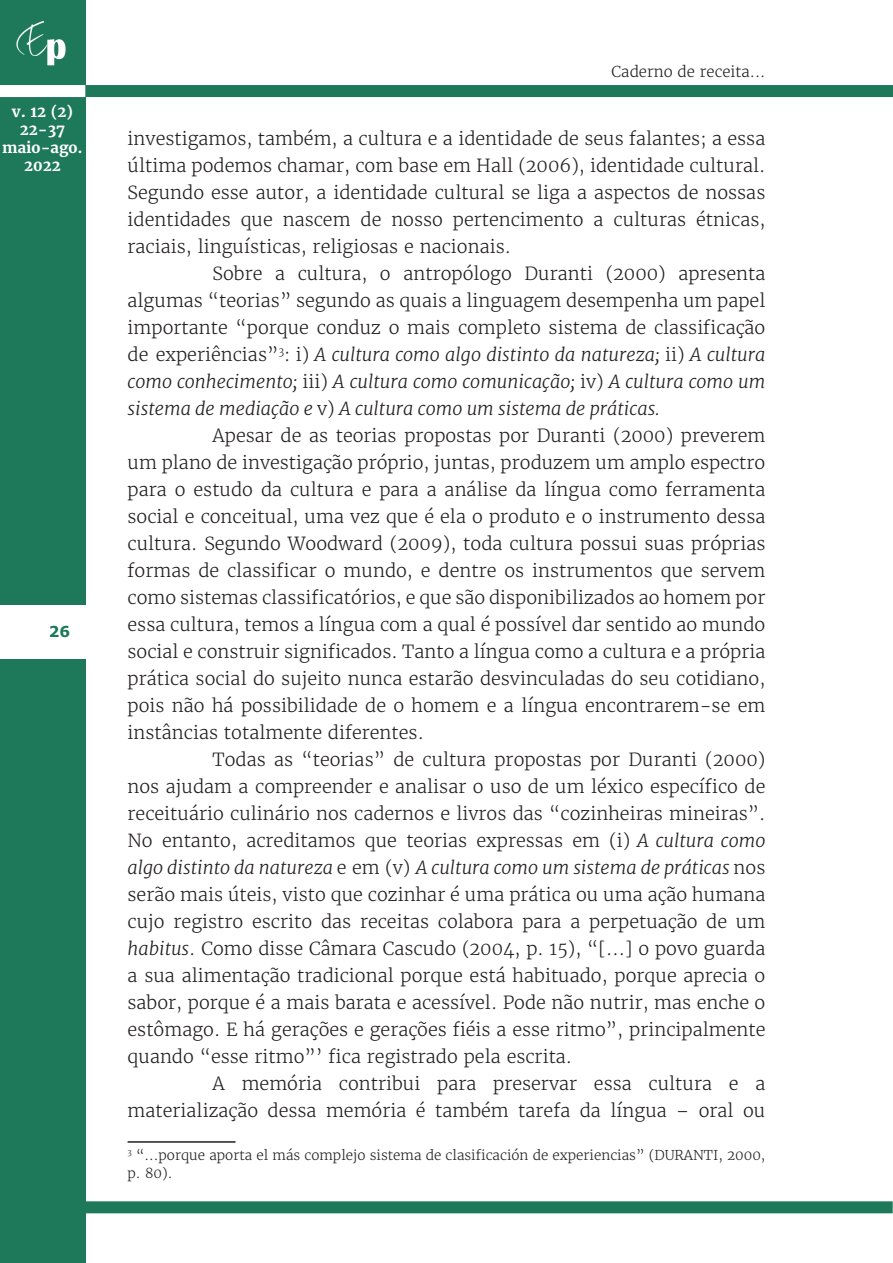
<style>
.page{position:relative;width:893px;height:1263px;background:#fff}
.page>*{position:absolute;margin:0;border:0;box-sizing:border-box;transform-origin:0 0}
.Corpo_do_artigo{font:300 18px/27px "Merriweather";color:#231f20;text-align:justify}
.t1{font:700 15px/18px "Merriweather";color:#fff;text-align:center}
.t2{font:300 15px "Merriweather";color:#231f20}
.t3{font:700 15px "Verdana";color:#1e785a}
.Rodapé{font:300 13.5px/18px "Merriweather";color:#231f20}
.s1{font-style:italic}
</style>
<div class="page">
<div style="left:0;top:0;width:85px;height:1263px;background:#1e785a"></div>
<img style="left:16px;top:21px;width:50px;height:45px">
<div style="left:85px;top:85px;width:808px;height:12px;background:#1e785a"></div>
<div style="left:0;top:85px;width:85px;height:12px;background:#fff"></div>
<div style="left:0;top:605px;width:85px;height:53px;background:#fff"></div>
<div style="left:84px;top:1201px;width:809px;height:12px;background:#1e785a"></div>
<hr style="left:128px;top:1141px;width:108px;height:2px;background:#231f20">
<p class="t1" style="left:2px;top:103px;width:82px">v. 12 (2)<br>22-37 maio-ago.<br>2022</p>
<p class="t3" style="left:49px;top:622px;width:23px">26</p>
<p class="t2" style="left:612px;top:62px;width:155px">Caderno de receita...</p>
<p class="Corpo_do_artigo" style="left:128px;top:125px;width:639px">investigamos, também, a cultura e a identidade de seus falantes; a essa última podemos chamar, com base em Hall (2006), identidade cultural.<br>Segundo esse autor, a identidade cultural se liga a aspectos de nossas identidades que nascem de nosso pertencimento a culturas étnicas, raciais, linguísticas, religiosas e nacionais.</p>
<p class="Corpo_do_artigo" style="left:128px;top:260px;width:639px;text-indent:85px">Sobre a cultura, o antropólogo Duranti (2000) apresenta algumas “teorias” segundo as quais a linguagem desempenha um papel importante “porque conduz o mais completo sistema de classificação de experiências”<sup>3</sup>: i) <span class="s1">A cultura como algo distinto da natureza;</span> ii) <span class="s1">A cultura como conhecimento;</span> iii) <span class="s1">A cultura como comunicação;</span> iv) <span class="s1">A cultura como um sistema de mediação e</span> v) <span class="s1">A cultura como um sistema de práticas.</span></p>
<p class="Corpo_do_artigo" style="left:128px;top:422px;width:639px;text-indent:85px">Apesar de as teorias propostas por Duranti (2000) preverem um plano de investigação próprio, juntas, produzem um amplo espectro para o estudo da cultura e para a análise da língua como ferramenta social e conceitual, uma vez que é ela o produto e o instrumento dessa cultura. Segundo Woodward (2009), toda cultura possui suas próprias formas de classificar o mundo, e dentre os instrumentos que servem como sistemas classificatórios, e que são disponibilizados ao homem por essa cultura, temos a língua com a qual é possível dar sentido ao mundo social e construir significados. Tanto a língua como a cultura e a própria prática social do sujeito nunca estarão desvinculadas do seu cotidiano, pois não há possibilidade de o homem e a língua encontrarem-se em instâncias totalmente diferentes.</p>
<p class="Corpo_do_artigo" style="left:128px;top:746px;width:639px;text-indent:85px">Todas as “teorias” de cultura propostas por Duranti (2000) nos ajudam a compreender e analisar o uso de um léxico específico de receituário culinário nos cadernos e livros das “cozinheiras mineiras”.<br>No entanto, acreditamos que teorias expressas em (i) <span class="s1">A cultura como algo distinto da natureza</span> e em (v) <span class="s1">A cultura como um sistema de práticas</span> nos serão mais úteis, visto que cozinhar é uma prática ou uma ação humana cujo registro escrito das receitas colabora para a perpetuação de um <span class="s1">habitus</span>. Como disse Câmara Cascudo (2004, p. 15), “[...] o povo guarda a sua alimentação tradicional porque está habituado, porque aprecia o sabor, porque é a mais barata e acessível. Pode não nutrir, mas enche o estômago. E há gerações e gerações fiéis a esse ritmo”, principalmente quando “esse ritmo”’ fica registrado pela escrita.</p>
<p class="Corpo_do_artigo" style="left:128px;top:1070px;width:639px;text-align:right">A memória contribui para preservar essa cultura e a materialização dessa memória é também tarefa da língua – oral ou</p>
<p class="Rodapé" style="left:128px;top:1146px;width:639px"><sup>3</sup> “...porque aporta el más complejo sistema de clasificación de experiencias” (DURANTI, 2000, p. 80).</p>
</div>
